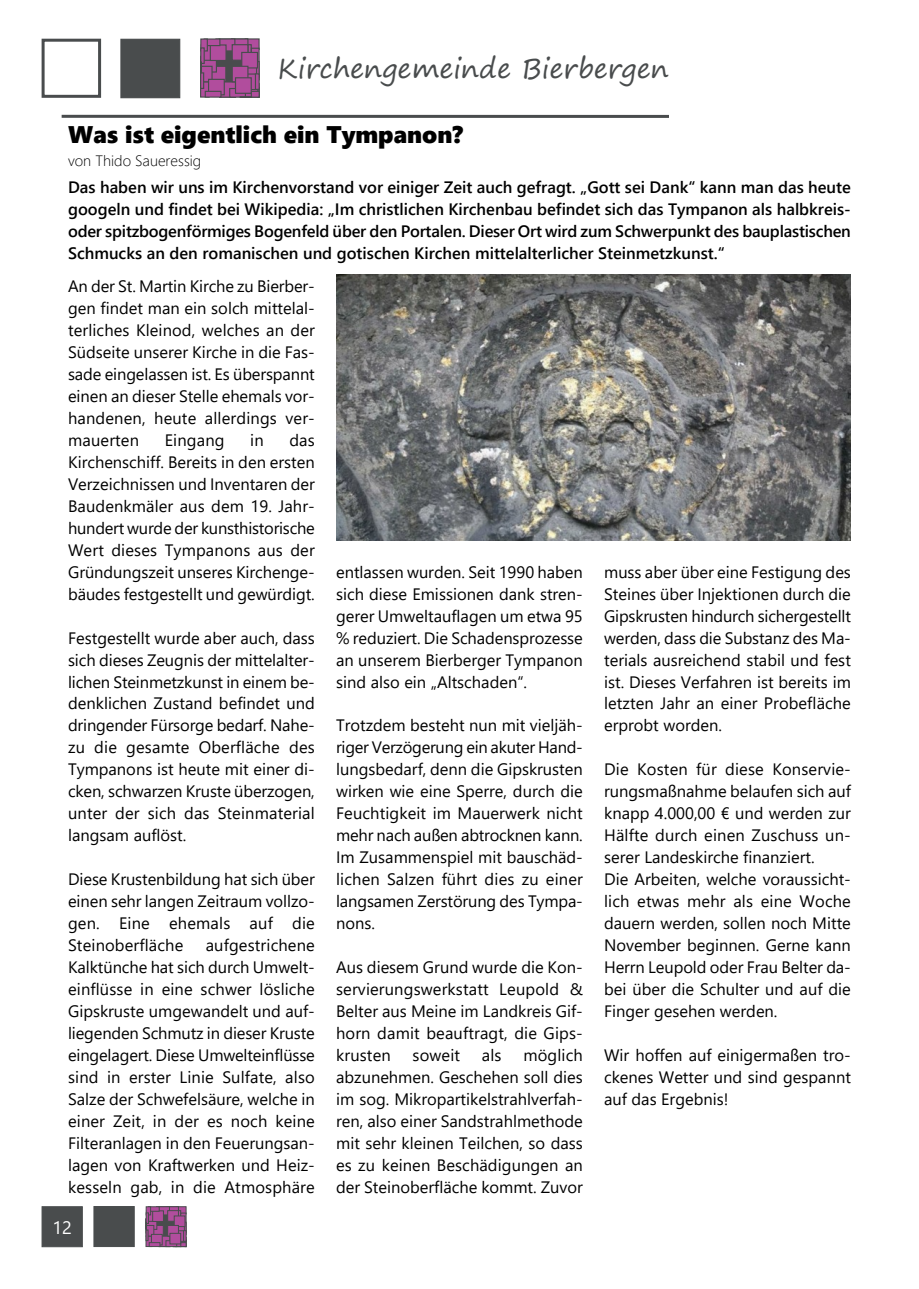
<style>
.page{position:relative;width:919px;height:1289px;background:#fff}
.page>*{position:absolute;margin:0;border:0;box-sizing:border-box;transform-origin:0 0}
.t1{font:27px "Segoe Print";color:#494c4d}
.t2{font:24px "Segoe UI Black";color:#000}
.t3{font:18px "Segoe UI";color:#fff}
.t4{font:16.5px/21.9px "Segoe UI";color:#000;text-align:justify}
.t5{font:600 16.5px/21.9px "Segoe UI";color:#000;text-align:justify}
.t6{font:300 15px "Segoe UI";color:#000}
</style>
<div class="page">
<hr style="left:62px;top:115px;width:607px;height:3px;background:#494c4d">
<div style="left:206px;top:45px;width:48px;height:47px;background:#494c4d"></div>
<svg style="left:245px;top:38px;width:15px;height:12px"></svg>
<svg style="left:248px;top:44px;width:4px;height:8px"></svg>
<svg style="left:212px;top:67px;width:14px;height:14px"></svg>
<svg style="left:246px;top:64px;width:14px;height:16px"></svg>
<div style="left:251px;top:48px;width:9px;height:16px;background:#aa4c97;border:1px solid #494c4d"></div>
<svg style="left:248px;top:73px;width:7px;height:9px"></svg>
<div style="left:231px;top:38px;width:17px;height:16px;background:#b14d9d;border:1px solid #494c4d"></div>
<svg style="left:200px;top:81px;width:10px;height:17px"></svg>
<div style="left:218px;top:38px;width:17px;height:14px;background:#b14d9d;border:1px solid #494c4d"></div>
<svg style="left:200px;top:56px;width:17px;height:17px"></svg>
<div style="left:219px;top:81px;width:17px;height:17px;background:#b14d9d;border:1px solid #494c4d"></div>
<div style="left:200px;top:66px;width:12px;height:16px;background:#b14d9d;border:1px solid #494c4d"></div>
<svg style="left:256px;top:61px;width:4px;height:17px"></svg>
<svg style="left:255px;top:73px;width:5px;height:17px"></svg>
<svg style="left:205px;top:46px;width:5px;height:15px"></svg>
<div style="left:231px;top:44px;width:17px;height:17px;background:#b14d9d;border:1px solid #494c4d"></div>
<div style="left:229px;top:88px;width:17px;height:10px;background:#b14d9d;border:1px solid #494c4d"></div>
<div style="left:210px;top:44px;width:16px;height:17px;background:#b14d9d;border:1px solid #494c4d"></div>
<div style="left:203px;top:38px;width:17px;height:8px;background:#b14d9d;border:1px solid #494c4d"></div>
<div style="left:200px;top:38px;width:8px;height:14px;background:#b14d9d;border:1px solid #494c4d"></div>
<svg style="left:200px;top:47px;width:5px;height:17px"></svg>
<svg style="left:200px;top:55px;width:2px;height:17px"></svg>
<svg style="left:200px;top:72px;width:4px;height:17px"></svg>
<div style="left:208px;top:79px;width:17px;height:16px;background:#b14d9d;border:1px solid #494c4d"></div>
<svg style="left:238px;top:82px;width:22px;height:16px"></svg>
<div style="left:241px;top:52px;width:17px;height:16px;background:#b14d9d;border:1px solid #494c4d"></div>
<div style="left:231px;top:66px;width:17px;height:16px;background:#b14d9d;border:1px solid #494c4d"></div>
<div style="left:235px;top:77px;width:17px;height:17px;background:#b14d9d;border:1px solid #494c4d"></div>
<div style="left:205px;top:91px;width:16px;height:7px;background:#b14d9d;border:1px solid #494c4d"></div>
<div style="left:42px;top:39px;width:59px;height:59px;background:#fff;border:3px solid #494c4d"></div>
<div style="left:120px;top:39px;width:60px;height:59px;background:#494c4d;border:1px solid #494c4d"></div>
<div style="left:155px;top:1214px;width:22px;height:22px;background:#494c4d"></div>
<svg style="left:176px;top:1206px;width:10px;height:8px"></svg>
<svg style="left:154px;top:1226px;width:5px;height:7px"></svg>
<svg style="left:180px;top:1212px;width:6px;height:11px"></svg>
<div style="left:167px;top:1206px;width:12px;height:10px;background:#b14d9d;border:1px solid #494c4d"></div>
<svg style="left:170px;top:1206px;width:8px;height:3px"></svg>
<svg style="left:146px;top:1235px;width:6px;height:11px"></svg>
<div style="left:158px;top:1206px;width:12px;height:9px;background:#b14d9d;border:1px solid #494c4d"></div>
<svg style="left:146px;top:1218px;width:11px;height:11px"></svg>
<div style="left:146px;top:1224px;width:8px;height:12px;background:#b14d9d;border:1px solid #494c4d"></div>
<svg style="left:146px;top:1210px;width:12px;height:11px"></svg>
<div style="left:167px;top:1210px;width:12px;height:11px;background:#b14d9d;border:1px solid #494c4d"></div>
<div style="left:152px;top:1210px;width:12px;height:11px;background:#b14d9d;border:1px solid #494c4d"></div>
<svg style="left:148px;top:1206px;width:12px;height:5px"></svg>
<svg style="left:146px;top:1206px;width:5px;height:9px"></svg>
<svg style="left:145px;top:1212px;width:4px;height:28px"></svg>
<div style="left:151px;top:1233px;width:12px;height:12px;background:#b14d9d;border:1px solid #494c4d"></div>
<svg style="left:159px;top:1221px;width:28px;height:26px"></svg>
<div style="left:174px;top:1215px;width:11px;height:11px;background:#b14d9d;border:1px solid #494c4d"></div>
<div style="left:167px;top:1224px;width:12px;height:12px;background:#b14d9d;border:1px solid #494c4d"></div>
<div style="left:169px;top:1232px;width:12px;height:12px;background:#b14d9d;border:1px solid #494c4d"></div>
<svg style="left:149px;top:1242px;width:11px;height:4px"></svg>
<div style="left:93px;top:1206px;width:42px;height:40px;background:#494c4d;border:1px solid #494c4d"></div>
<div style="left:42px;top:1206px;width:41px;height:40px;background:#494c4d;border:1px solid #494c4d"></div>
<img style="left:336px;top:274px;width:514px;height:267px">
<h1 class="t1" style="left:278px;top:55px;width:392px">Kirchengemeinde Bierbergen</h1>
<h2 class="t2" style="left:68px;top:125px;width:396px">Was ist eigentlich ein Tympanon?</h2>
<p class="t6" style="left:68px;top:155px;width:135px">von Thido Saueressig</p>
<p class="t5" style="left:68px;top:178px;width:784px">Das haben wir uns im Kirchenvorstand vor einiger Zeit auch gefragt. „Gott sei Dank“ kann man das heute googeln und findet bei Wikipedia: „Im christlichen Kirchenbau befindet sich das Tympanon als halbkreis&shy;oder spitzbogenförmiges Bogenfeld über den Portalen. Dieser Ort wird zum Schwerpunkt des bauplastischen Schmucks an den romanischen und gotischen Kirchen mittelalterlicher Steinmetzkunst.“</p>
<p class="t4" style="left:68px;top:277px;width:248px">An der St. Martin Kirche zu Bierber&shy;gen findet man ein solch mittelal&shy;terliches Kleinod, welches an der Südseite unserer Kirche in die Fas&shy;sade eingelassen ist. Es überspannt einen an dieser Stelle ehemals vor&shy;handenen, heute allerdings ver&shy;mauerten</p>
<p class="t4" style="left:68px;top:430px;width:248px;text-indent:221px">das Kirchenschiff. Bereits in den ersten Verzeichnissen und Inventaren der Baudenkmäler aus dem 19. Jahr&shy;hundert wurde der kunsthistorische Wert dieses Tympanons aus der Gründungszeit unseres Kirchenge&shy;bäudes festgestellt und gewürdigt.</p>
<p class="t4" style="left:68px;top:628px;width:248px">Festgestellt wurde aber auch, dass sich dieses Zeugnis der mittelalter&shy;lichen Steinmetzkunst in einem be&shy;denklichen Zustand befindet und dringender Fürsorge bedarf. Nahe&shy;zu die gesamte Oberfläche des Tympanons ist heute mit einer di&shy;cken, schwarzen Kruste überzogen, unter der sich das Steinmaterial langsam auflöst.</p>
<p class="t4" style="left:68px;top:870px;width:248px">Diese Krustenbildung hat sich über einen sehr langen Zeitraum vollzo&shy;gen. Eine ehemals auf die Steinoberfläche</p>
<p class="t4" style="left:165px;top:430px;width:61px">Eingang</p>
<p class="t4" style="left:250px;top:430px;width:15px">in</p>
<p class="t4" style="left:68px;top:935px;width:248px;text-indent:138px">aufgestrichene Kalktünche hat sich durch Umwelt&shy;einflüsse in eine schwer lösliche Gipskruste umgewandelt und auf&shy;liegenden Schmutz in dieser Kruste eingelagert. Diese Umwelteinflüsse sind in erster Linie Sulfate, also Salze der Schwefelsäure, welche in einer Zeit, in der es noch keine Filteranlagen in den Feuerungsan&shy;lagen von Kraftwerken und Heiz&shy;kesseln gab, in die Atmosphäre</p>
<p class="t3" style="left:52px;top:1220px;width:21px">12</p>
<p class="t4" style="left:336px;top:562px;width:248px">entlassen wurden. Seit 1990 haben sich diese Emissionen dank stren&shy;gerer Umweltauflagen um etwa 95 % reduziert. Die Schadensprozesse an unserem Bierberger Tympanon sind also ein „Altschaden“.</p>
<p class="t4" style="left:336px;top:716px;width:248px">Trotzdem besteht nun mit vieljäh&shy;riger Verzögerung ein akuter Hand&shy;lungsbedarf, denn die Gipskrusten wirken wie eine Sperre, durch die Feuchtigkeit im Mauerwerk nicht mehr nach außen abtrocknen kann.<br>Im Zusammenspiel mit bauschäd&shy;lichen Salzen führt dies zu einer langsamen Zerstörung des Tympa&shy;nons.</p>
<p class="t4" style="left:336px;top:957px;width:248px">Aus diesem Grund wurde die Kon&shy;servierungswerkstatt Leupold &amp; Belter aus Meine im Landkreis Gif&shy;horn damit beauftragt, die Gips&shy;krusten</p>
<p class="t4" style="left:336px;top:1045px;width:248px;text-indent:187px">möglich abzunehmen. Geschehen soll dies im sog. Mikropartikelstrahlverfah&shy;ren, also einer Sandstrahlmethode mit sehr kleinen Teilchen, so dass es zu keinen Beschädigungen an der Steinoberfläche kommt. Zuvor</p>
<p class="t4" style="left:412px;top:1045px;width:49px">soweit</p>
<p class="t4" style="left:482px;top:1045px;width:21px">als</p>
<p class="t4" style="left:604px;top:562px;width:248px">muss aber über eine Festigung des Steines über Injektionen durch die Gipskrusten hindurch sichergestellt werden, dass die Substanz des Ma&shy;terials ausreichend stabil und fest ist. Dieses Verfahren ist bereits im letzten Jahr an einer Probefläche erprobt worden.</p>
<p class="t4" style="left:604px;top:760px;width:248px;text-align:left">Die Kosten für diese Konservie&shy;rungsmaßnahme belaufen sich auf knapp 4.000,00 € und werden zur<br>Hälfte durch einen Zuschuss un&shy;serer Landeskirche finanziert.<br>Die Arbeiten, welche voraussicht&shy;lich etwas mehr als eine Woche dauern werden, sollen noch Mitte<br>November beginnen. Gerne kann<br>Herrn Leupold oder Frau Belter da&shy;bei über die Schulter und auf die<br>Finger gesehen werden.</p>
<p class="t4" style="left:604px;top:1045px;width:248px">Wir hoffen auf einigermaßen tro&shy;ckenes Wetter und sind gespannt auf das Ergebnis!</p>
</div>
